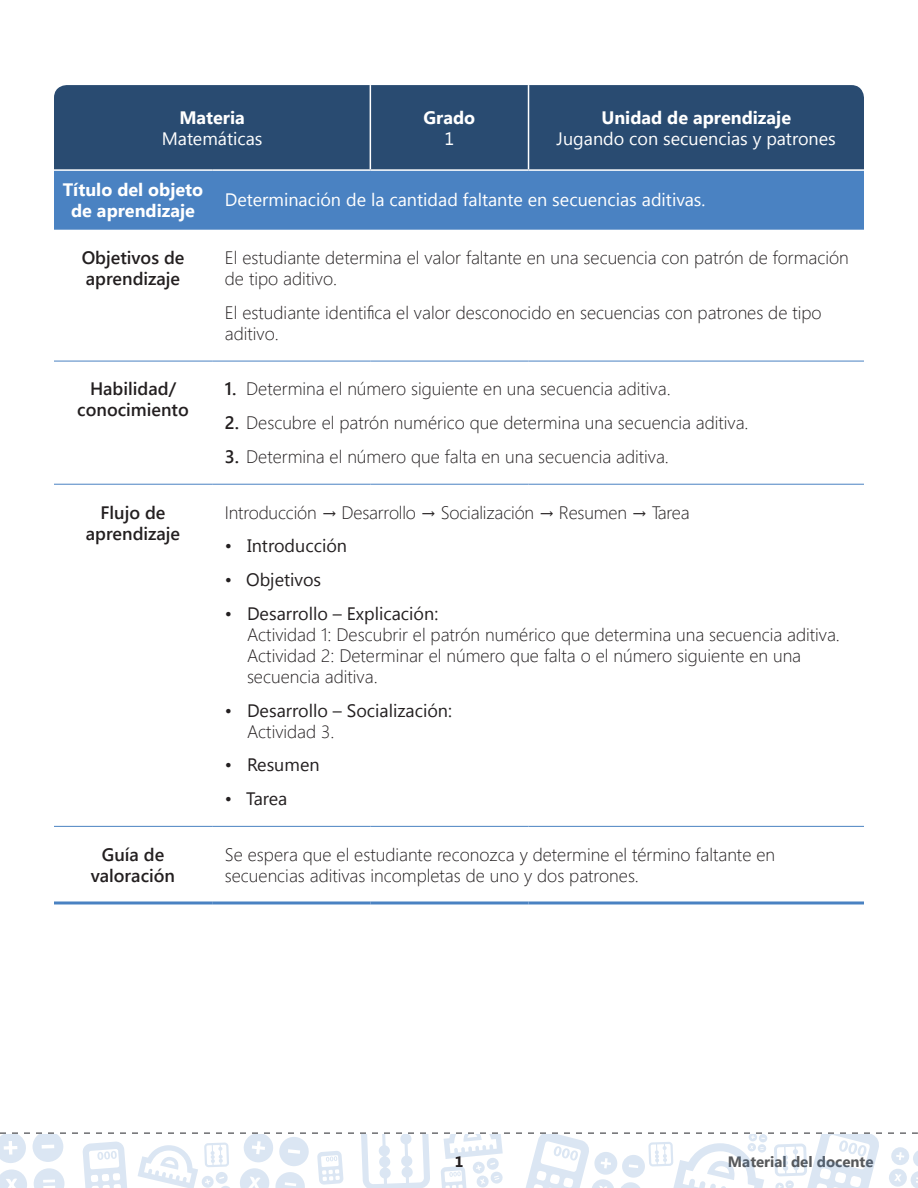
<style>
.page{position:relative;width:918px;height:1188px;background:#fff}
.page>*{position:absolute;margin:0;border:0;box-sizing:border-box;transform-origin:0 0}
.t1{font:300 18px/21px "Segoe UI";color:#231f20}
.t2{font:18px "Segoe UI";color:#fff}
.t3{font:18px "Segoe UI";color:#231f20}
.t4{font:600 18px/21px "Segoe UI";color:#231f20;text-align:center}
.t5{font:700 18px/21px "Segoe UI";color:#fff;text-align:center}
.t6{font:700 15px "Segoe UI";color:#57585a}
.t7{font:700 15px "Segoe UI";color:#231f20}
.s1{font-weight:600}
</style>
<div class="page">
<svg style="left:0;top:1132px;width:918px;height:56px"></svg>
<div style="left:54px;top:85px;width:810px;height:84px;background:#294b71"></div>
<div style="left:54px;top:171px;width:810px;height:59px;background:#4a82c2"></div>
<hr style="left:370px;top:85px;width:1px;height:84px;background:#fff">
<hr style="left:528px;top:85px;width:1px;height:84px;background:#fff">
<hr style="left:54px;top:361px;width:158px;height:1px;background:#4a82c2">
<hr style="left:212px;top:361px;width:158px;height:1px;background:#4a82c2">
<hr style="left:370px;top:361px;width:159px;height:1px;background:#4a82c2">
<hr style="left:529px;top:361px;width:335px;height:1px;background:#4a82c2">
<hr style="left:54px;top:484px;width:158px;height:1px;background:#4a82c2">
<hr style="left:212px;top:484px;width:158px;height:1px;background:#4a82c2">
<hr style="left:370px;top:484px;width:159px;height:1px;background:#4a82c2">
<hr style="left:529px;top:484px;width:335px;height:1px;background:#4a82c2">
<hr style="left:54px;top:826px;width:158px;height:1px;background:#4a82c2">
<hr style="left:212px;top:826px;width:158px;height:1px;background:#4a82c2">
<hr style="left:370px;top:826px;width:159px;height:1px;background:#4a82c2">
<hr style="left:529px;top:826px;width:335px;height:1px;background:#4a82c2">
<hr style="left:54px;top:901px;width:158px;height:3px;background:#4a82c2">
<hr style="left:212px;top:901px;width:158px;height:3px;background:#4a82c2">
<hr style="left:370px;top:901px;width:159px;height:3px;background:#4a82c2">
<hr style="left:529px;top:901px;width:335px;height:3px;background:#4a82c2">
<p class="t5" style="left:179px;top:106px;width:67px">Materia</p>
<p class="t2" style="left:162px;top:126px;width:102px">Matemáticas</p>
<p class="t5" style="left:424px;top:106px;width:53px">Grado</p>
<p class="t2" style="left:445px;top:126px;width:11px">1</p>
<p class="t5" style="left:601px;top:106px;width:191px">Unidad de aprendizaje</p>
<p class="t2" style="left:557px;top:126px;width:281px">Jugando con secuencias y patrones</p>
<p class="t5" style="left:63px;top:178px;width:142px">Título del objeto de aprendizaje</p>
<p class="t2" style="left:225px;top:188px;width:482px">Determinación de la cantidad faltante en secuencias aditivas.</p>
<p class="t4" style="left:82px;top:247px;width:104px;text-align:left">Objetivos de aprendizaje</p>
<p class="t1" style="left:225px;top:246px;width:626px">El estudiante determina el valor faltante en una secuencia con patrón de formación de tipo aditivo.</p>
<p class="t1" style="left:225px;top:301px;width:598px">El estudiante identifica el valor desconocido en secuencias con patrones de tipo aditivo.</p>
<p class="t4" style="left:77px;top:378px;width:113px">Habilidad/ conocimiento</p>
<p class="t1" style="left:225px;top:378px;width:447px"><span class="s1">1.</span> Determina el número siguiente en una secuencia aditiva.</p>
<p class="t1" style="left:225px;top:412px;width:525px"><span class="s1">2.</span> Descubre el patrón numérico que determina una secuencia aditiva.</p>
<p class="t1" style="left:225px;top:445px;width:446px"><span class="s1">3.</span> Determina el número que falta en una secuencia aditiva.</p>
<p class="t4" style="left:86px;top:501px;width:96px">Flujo de aprendizaje</p>
<p class="t1" style="left:225px;top:501px;width:466px">Introducción → Desarrollo → Socialización → Resumen → Tarea</p>
<p class="t3" style="left:225px;top:533px;width:124px">• Introducción</p>
<p class="t3" style="left:225px;top:567px;width:98px">• Objetivos</p>
<p class="t3" style="left:225px;top:601px;width:215px">• Desarrollo – Explicación:</p>
<p class="t1" style="left:247px;top:623px;width:594px">Actividad 1: Descubrir el patrón numérico que determina una secuencia aditiva.<br>Actividad 2: Determinar el número que falta o el número siguiente en una secuencia aditiva.</p>
<p class="t3" style="left:225px;top:698px;width:229px">• Desarrollo – Socialización:</p>
<p class="t1" style="left:247px;top:720px;width:89px">Actividad 3.</p>
<p class="t3" style="left:225px;top:752px;width:96px">• Resumen</p>
<p class="t3" style="left:225px;top:786px;width:64px">• Tarea</p>
<p class="t4" style="left:91px;top:844px;width:86px">Guía de valoración</p>
<p class="t1" style="left:225px;top:843px;width:552px">Se espera que el estudiante reconozca y determine el término faltante en secuencias aditivas incompletas de uno y dos patrones.</p>
<p class="t7" style="left:455px;top:1151px;width:10px">1</p>
<p class="t6" style="left:728px;top:1151px;width:147px">Material del docente</p>
</div>
